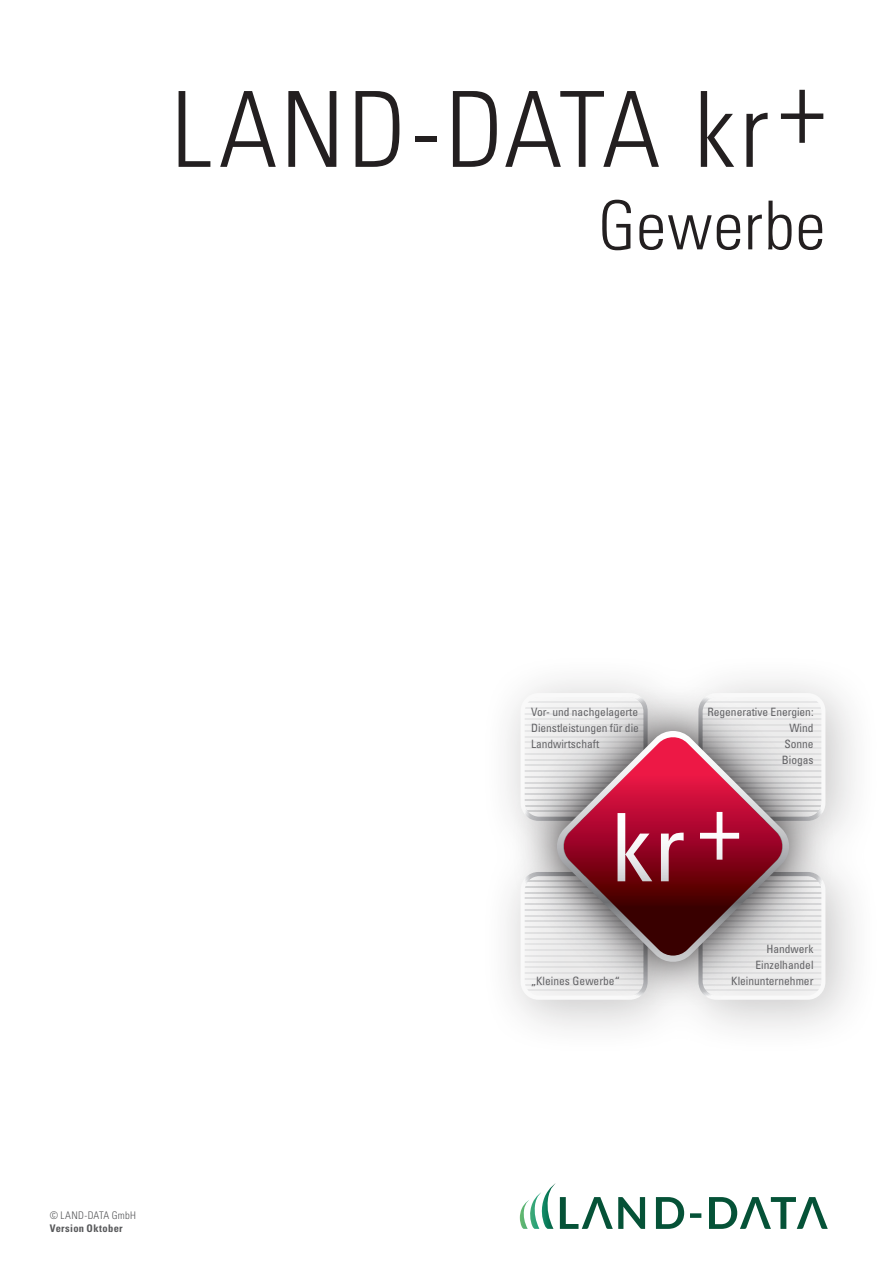
<style>
.page{position:relative;width:893px;height:1263px;background:#fff}
.page>*{position:absolute;margin:0;border:0;box-sizing:border-box;transform-origin:0 0}
.t1{font:300 condensed 105px "Univers";letter-spacing:.03em;color:#231f20}
.t2{font:condensed 94.5px "Univers";color:#fff}
.t3{font:300 condensed 67.5px "Univers";letter-spacing:.015em;color:#231f20}
.t4{font:condensed 11.55px/16.2px "Univers";letter-spacing:-.005em;color:#636366;text-align:right}
.t5{font:300 condensed 10.5px "Univers";letter-spacing:.025em;color:#57585a}
.t6{font:700 condensed 10.5px "Univers";letter-spacing:.03em;color:#57585a}
</style>
<div class="page">
<div style="left:481px;top:654px;width:399px;height:400px;background:#231f20;opacity:.38"></div>
<svg style="left:512px;top:686px;width:322px;height:321px;fill:#ebebeb"></svg>
<svg style="left:554px;top:731px;width:238px;height:233px;background:#a76270"></svg>
<svg style="left:520px;top:1183px;width:308px;height:46px"></svg>
<h1 class="t1" style="left:172px;top:67px;width:655px">LAND-DATA kr+</h1>
<h3 class="t3" style="left:598px;top:185px;width:229px">Gewerbe</h3>
<p class="t5" style="left:50px;top:1209px;width:88px">© LAND-DATA GmbH</p>
<p class="t6" style="left:50px;top:1222px;width:74px">Version Oktober</p>
<p class="t4" style="left:531px;top:703px;width:109px;text-align:justify">Vor- und nachgelagerte Dienstleistungen für die Landwirtschaft</p>
<p class="t4" style="left:708px;top:703px;width:107px">Regenerative Energien:<br>Wind<br>Sonne<br>Biogas</p>
<h2 class="t2" style="left:611px;top:788px;width:134px">kr+</h2>
<p class="t4" style="left:755px;top:940px;width:60px">Handwerk<br>Einzelhandel</p>
<p class="t4" style="left:531px;top:972px;width:90px">„Kleines Gewerbe“</p>
<p class="t4" style="left:731px;top:972px;width:84px">Kleinunternehmer</p>
</div>
